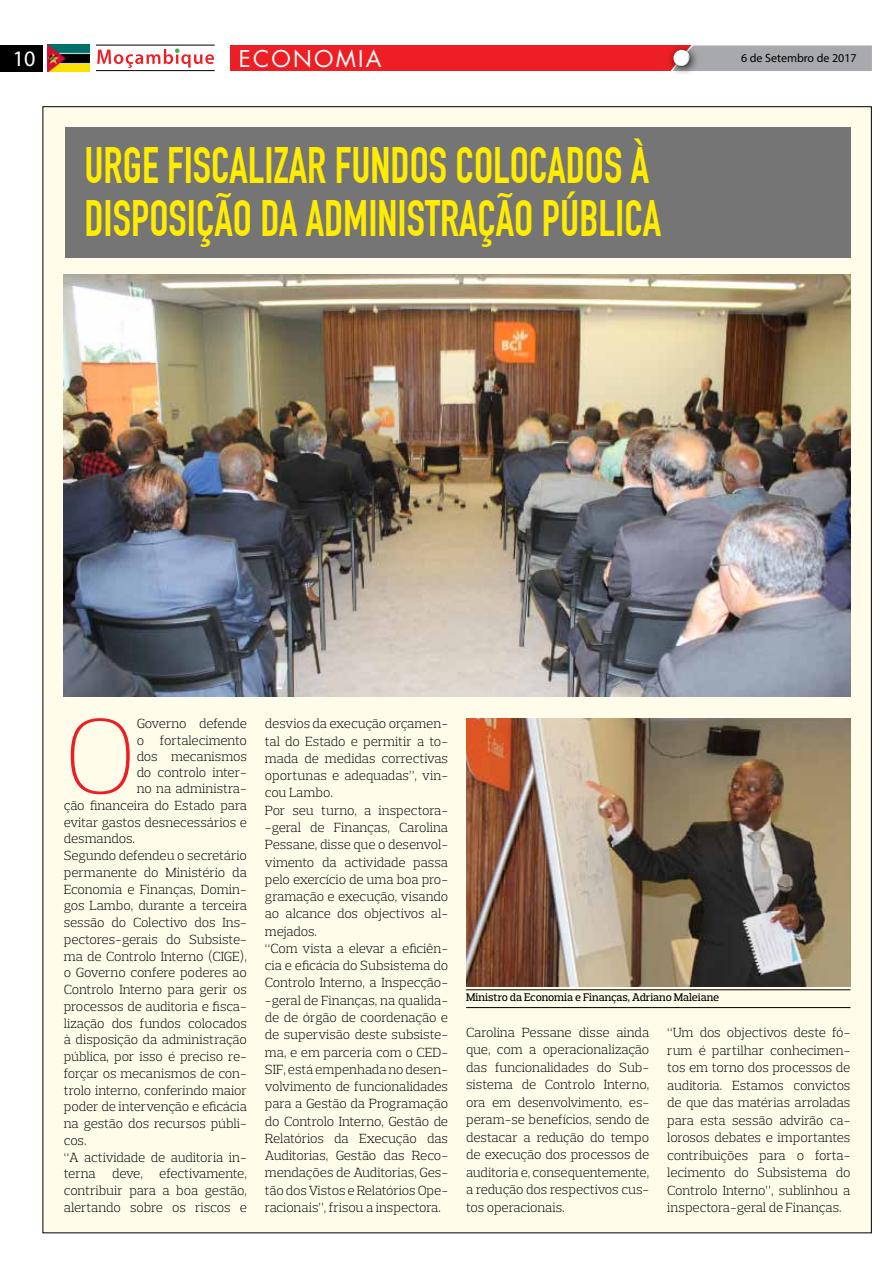
<style>
.page{position:relative;width:893px;height:1263px;background:#fff}
.page>*{position:absolute;margin:0;border:0;box-sizing:border-box;transform-origin:0 0}
.t1{font:200 108.75px "Prelo Slab";color:#ed1d24}
.t2{font:700 50.1px/52.5px "DIN Condensed";color:#ffec00;scale:.9 1}
.t3{font:22.5px "Futura";letter-spacing:.1em;color:#fff}
.t4{font:22.2px "Myriad Pro";color:#fff}
.t5{font:300 13.5px/17.2px "Prelo Slab";letter-spacing:-.01em;color:#000;text-align:justify}
.t6{font:12px "Myriad Pro";color:#000}
.t7{font:500 11.25px "Prelo Slab";letter-spacing:-.01em;color:#000}
</style>
<div class="page">
<div style="left:230px;top:45px;width:642px;height:26px;background:#ed1f24"></div>
<div style="left:699px;top:45px;width:173px;height:26px;background:#a7a9ac"></div>
<div style="left:0;top:45px;width:43px;height:26px;background:#000"></div>
<div style="left:667px;top:44px;width:32px;height:32px;background:#000;opacity:.75"></div>
<div style="left:672px;top:49px;width:20px;height:14px;background:#fff;opacity:.75"></div>
<div style="left:672px;top:52px;width:20px;height:17px;background:#000;opacity:.75"></div>
<hr style="left:96px;top:70px;width:119px;height:1px;background:#000">
<svg style="left:97px;top:48px;width:117px;height:20px"></svg>
<hr style="left:96px;top:45px;width:119px;height:1px;background:#000">
<img style="left:48px;top:45px;width:41px;height:26px">
<div style="left:43px;top:107px;width:828px;height:1126px;background:#fffcea"></div>
<div style="left:65px;top:128px;width:785px;height:130px;background:#757575"></div>
<img style="left:64px;top:275px;width:786px;height:421px">
<img style="left:466px;top:718px;width:384px;height:268px">
<hr style="left:466px;top:989px;width:384px;height:1px;background:#000">
<hr style="left:466px;top:1007px;width:384px;height:1px;background:#000">
<h3 class="t4" style="left:13px;top:45px;width:24px">10</h3>
<h3 class="t3" style="left:239px;top:43px;width:144px">ECONOMIA</h3>
<p class="t6" style="left:741px;top:51px;width:117px">6 de Setembro de 2017</p>
<h2 class="t2" style="left:84px;top:140px;width:642px">URGE FISCALIZAR FUNDOS COLOCADOS À<br>DISPOSIÇÃO DA ADMINISTRAÇÃO PÚBLICA</h2>
<h1 class="t1" style="left:64px;top:690px;width:74px">O</h1>
<p class="t5" style="left:137px;top:715px;width:112px">Governo defende</p>
<p class="t5" style="left:137px;top:731px;width:112px">o fortalecimento</p>
<p class="t5" style="left:137px;top:748px;width:112px">dos mecanismos</p>
<p class="t5" style="left:137px;top:764px;width:112px">do controlo inter-</p>
<p class="t5" style="left:137px;top:780px;width:112px">no na administra-</p>
<p class="t5" style="left:64px;top:797px;width:185px">ção financeira do Estado para</p>
<p class="t5" style="left:64px;top:813px;width:185px">evitar gastos desnecessários e</p>
<p class="t5" style="left:64px;top:830px;width:73px">desmandos.</p>
<p class="t5" style="left:64px;top:847px;width:185px">Segundo defendeu o secretário</p>
<p class="t5" style="left:64px;top:864px;width:185px">permanente do Ministério da</p>
<p class="t5" style="left:64px;top:880px;width:185px">Economia e Finanças, Domin-</p>
<p class="t5" style="left:64px;top:897px;width:185px">gos Lambo, durante a terceira</p>
<p class="t5" style="left:64px;top:914px;width:185px">sessão do Colectivo dos Ins-</p>
<p class="t5" style="left:64px;top:931px;width:185px">pectores-gerais do Subsiste-</p>
<p class="t5" style="left:64px;top:947px;width:185px">ma de Controlo Interno (CIGE),</p>
<p class="t5" style="left:64px;top:964px;width:185px">o Governo confere poderes ao</p>
<p class="t5" style="left:64px;top:981px;width:185px">Controlo Interno para gerir os</p>
<p class="t5" style="left:64px;top:998px;width:185px">processos de auditoria e fisca-</p>
<p class="t5" style="left:64px;top:1014px;width:185px">lização dos fundos colocados</p>
<p class="t5" style="left:64px;top:1031px;width:185px">à disposição da administração</p>
<p class="t5" style="left:64px;top:1048px;width:185px">pública, por isso é preciso re-</p>
<p class="t5" style="left:64px;top:1065px;width:185px">forçar os mecanismos de con-</p>
<p class="t5" style="left:64px;top:1081px;width:185px">trolo interno, conferindo maior</p>
<p class="t5" style="left:64px;top:1098px;width:185px">poder de intervenção e eficácia</p>
<p class="t5" style="left:64px;top:1115px;width:185px">na gestão dos recursos públi-</p>
<p class="t5" style="left:64px;top:1131px;width:24px">cos.</p>
<p class="t5" style="left:64px;top:1148px;width:185px">“A actividade de auditoria in-</p>
<p class="t5" style="left:64px;top:1165px;width:185px">terna deve, efectivamente,</p>
<p class="t5" style="left:64px;top:1182px;width:185px">contribuir para a boa gestão,</p>
<p class="t5" style="left:64px;top:1198px;width:185px">alertando sobre os riscos e</p>
<p class="t5" style="left:265px;top:715px;width:185px;text-align:left">desvios da execução orçamen&shy;tal do Estado e permitir a to&shy;mada de medidas correctivas oportunas e adequadas”, vin&shy;cou Lambo.<br>Por seu turno, a inspectora--geral de Finanças, Carolina<br>Pessane, disse que o desenvol&shy;vimento da actividade passa pelo exercício de uma boa pro&shy;gramação e execução, visando ao alcance dos objectivos al&shy;mejados.<br>“Com vista a elevar a eficiên&shy;cia e eficácia do Subsistema do<br>Controlo Interno, a Inspecção--geral de Finanças, na qualida&shy;de de órgão de coordenação e de supervisão deste subsiste&shy;ma, e em parceria com o CED-<br>SIF, está empenhada no desen&shy;volvimento de funcionalidades para a Gestão da Programação do Controlo Interno, Gestão de<br>Relatórios da Execução das<br>Auditorias, Gestão das Reco&shy;mendações de Auditorias, Ges&shy;tão dos Vistos e Relatórios Ope&shy;racionais”, frisou a inspectora.</p>
<p class="t7" style="left:466px;top:990px;width:254px">Ministro da Economia e Finanças, Adriano Maleiane</p>
<p class="t5" style="left:466px;top:1023px;width:185px">Carolina Pessane disse ainda que, com a operacionalização das funcionalidades do Sub&shy;sistema de Controlo Interno, ora em desenvolvimento, es&shy;peram-se benefícios, sendo de destacar a redução do tempo de execução dos processos de auditoria e, consequentemente, a redução dos respectivos cus&shy;tos operacionais.</p>
<p class="t5" style="left:667px;top:1024px;width:185px">“Um dos objectivos deste fó&shy;rum é partilhar conhecimen&shy;tos em torno dos processos de auditoria. Estamos convictos de que das matérias arroladas para esta sessão advirão ca&shy;lorosos debates e importantes contribuições para o forta&shy;lecimento do Subsistema do Controlo Interno”, sublinhou a inspectora-geral de Finanças.</p>
</div>
